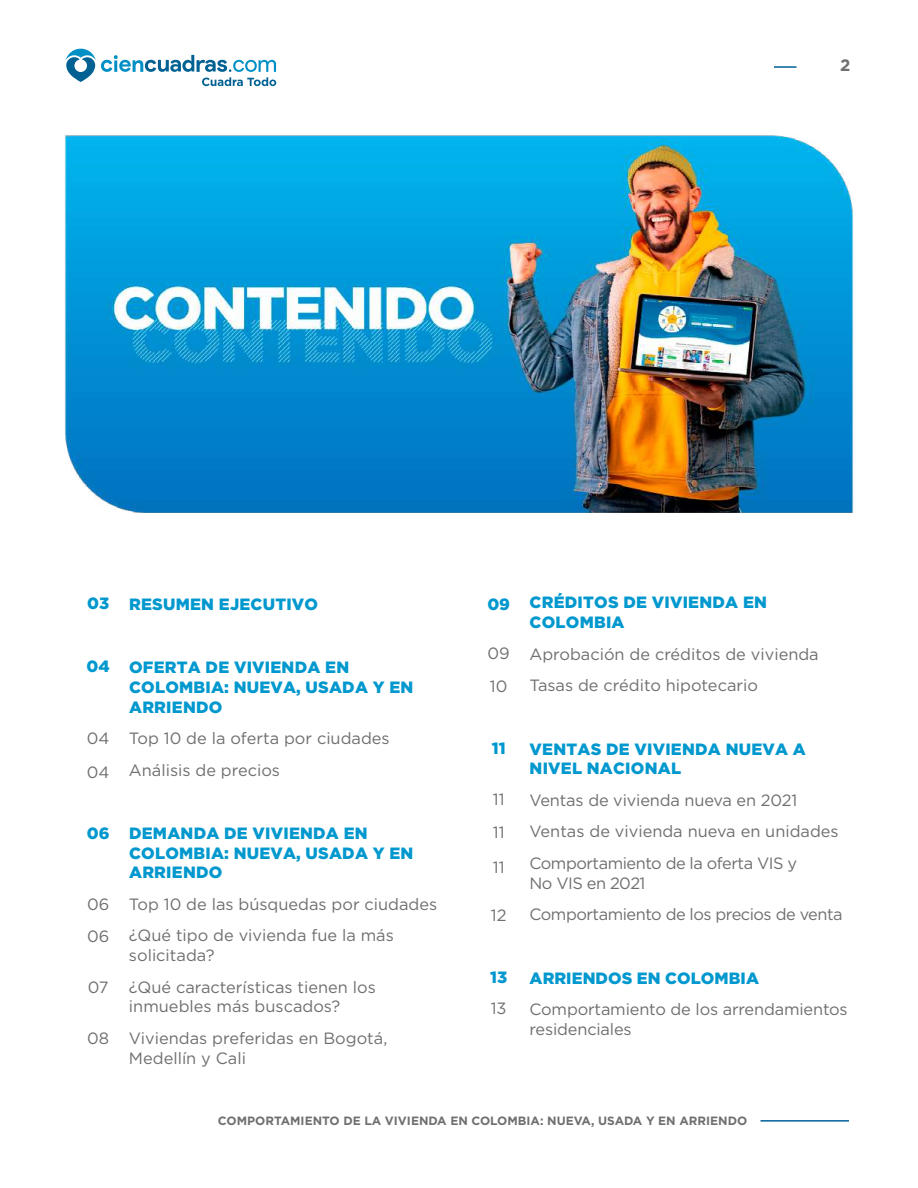
<style>
.page{position:relative;width:918px;height:1188px;background:#fff}
.page>*{position:absolute;margin:0;border:0;box-sizing:border-box;transform-origin:0 0}
.t1{font:700 16.5px "Gotham";color:#706f6f}
.t2{font:16.35px/31.7px "Gotham";color:#706f6f}
.t3{font:900 16.35px/19.6px "Gotham";letter-spacing:.015em;color:#0098ce}
.t4{font:16.35px/31.7px "Gotham";letter-spacing:-.03em;color:#706f6f}
.t5{font:700 12px "Gotham";color:#706f6f}
</style>
<div class="page">
<svg style="left:66px;top:49px;width:210px;height:37px"></svg>
<hr style="left:760px;top:1120px;width:89px;height:2px;background:#00609b">
<hr style="left:774px;top:66px;width:22px;height:2px;background:#00609b">
<img style="left:64px;top:135px;width:791px;height:377px">
<p class="t1" style="left:840px;top:54px;width:12px">2</p>
<p class="t3" style="left:87px;top:593px;width:24px">03</p>
<p class="t3" style="left:129px;top:594px;width:191px">RESUMEN EJECUTIVO</p>
<p class="t3" style="left:87px;top:656px;width:25px">04</p>
<p class="t2" style="left:87px;top:722px;width:24px;line-height:33.2px">04<br>04</p>
<p class="t3" style="left:87px;top:823px;width:24px">06</p>
<p class="t2" style="left:87px;top:888px;width:24px">06<br>06</p>
<p class="t2" style="left:88px;top:971px;width:22px">07</p>
<p class="t2" style="left:87px;top:1022px;width:23px">08</p>
<p class="t3" style="left:129px;top:657px;width:286px">OFERTA DE VIVIENDA EN<br>COLOMBIA: NUEVA, USADA Y EN<br>ARRIENDO</p>
<p class="t2" style="left:129px;top:722px;width:262px">Top 10 de la oferta por ciudades<br>Análisis de precios</p>
<p class="t3" style="left:129px;top:823px;width:286px">DEMANDA DE VIVIENDA EN<br>COLOMBIA: NUEVA, USADA Y EN<br>ARRIENDO</p>
<p class="t2" style="left:129px;top:888px;width:310px">Top 10 de las búsquedas por ciudades ¿Qué tipo de vivienda fue la más</p>
<p class="t2" style="left:129px;top:939px;width:248px">solicitada?<br>¿Qué características tienen los</p>
<p class="t2" style="left:129px;top:990px;width:260px">inmuebles más buscados?<br>Viviendas preferidas en Bogotá,</p>
<p class="t2" style="left:129px;top:1042px;width:118px">Medellín y Cali</p>
<p class="t3" style="left:487px;top:594px;width:24px">09</p>
<p class="t2" style="left:488px;top:637px;width:24px;line-height:33.2px">09<br>10</p>
<p class="t3" style="left:492px;top:738px;width:15px">11</p>
<p class="t2" style="left:493px;top:782px;width:13px;line-height:33.8px;text-align:justify">11<br>11<br>11</p>
<p class="t2" style="left:491px;top:899px;width:17px">12</p>
<p class="t3" style="left:490px;top:967px;width:19px">13</p>
<p class="t2" style="left:491px;top:992px;width:17px">13</p>
<p class="t3" style="left:530px;top:592px;width:239px">CRÉDITOS DE VIVIENDA EN<br>COLOMBIA</p>
<p class="t2" style="left:529px;top:638px;width:291px">Aprobación de créditos de vivienda<br>Tasas de crédito hipotecario</p>
<p class="t3" style="left:530px;top:739px;width:278px">VENTAS DE VIVIENDA NUEVA A<br>NIVEL NACIONAL</p>
<p class="t2" style="left:529px;top:784px;width:311px">Ventas de vivienda nueva en 2021<br>Ventas de vivienda nueva en unidades<br>Comportamiento de la oferta VIS y</p>
<p class="t4" style="left:529px;top:867px;width:315px">No VIS en 2021<br>Comportamiento de los precios de venta</p>
<p class="t3" style="left:530px;top:967px;width:231px">ARRIENDOS EN COLOMBIA</p>
<p class="t2" style="left:529px;top:999px;width:320px;line-height:19.6px">Comportamiento de los arrendamientos residenciales</p>
<p class="t5" style="left:218px;top:1113px;width:531px">COMPORTAMIENTO DE LA VIVIENDA EN COLOMBIA: NUEVA, USADA Y EN ARRIENDO</p>
</div>
